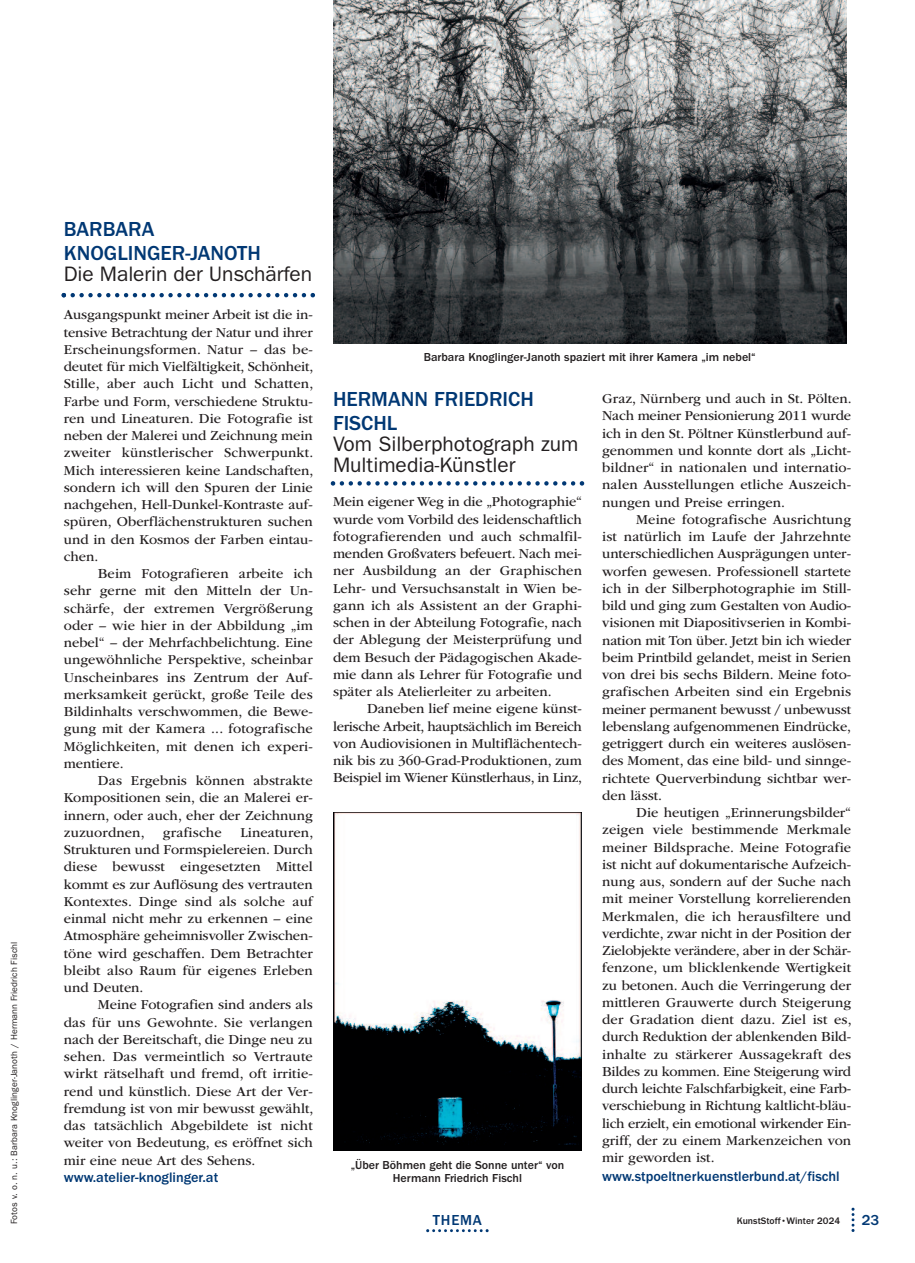
<style>
.page{position:relative;width:915px;height:1263px;background:#fff}
.page>*{position:absolute;margin:0;border:0;box-sizing:border-box;transform-origin:0 0}
.t1{font:21px/21px "ITC Franklin Gothic Std";color:#231f20}
.t2{font:500 21px/24px "ITC Franklin Gothic Std";color:#013874}
.t3{font:500 15px "ITC Franklin Gothic Std";letter-spacing:.05em;color:#013874}
.t4{font:14.25px/17.2px "ITC Garamond Std";color:#231f20;text-align:justify}
.t5{font:500 14.25px "ITC Franklin Gothic Std";color:#013874}
.t6{font:500 12px/13.5px "ITC Franklin Gothic Std";color:#231f20;text-align:center}
.t7{font:500 9.75px "ITC Franklin Gothic Std";color:#231f20}
.t8{font:9px "ITC Franklin Gothic Std";letter-spacing:.01em;color:#231f20}
</style>
<div class="page">
<svg style="left:851px;top:1208px;width:3px;height:24px"></svg>
<svg style="left:426px;top:1229px;width:62px;height:3px"></svg>
<img style="left:333px;top:813px;width:248px;height:337px">
<svg style="left:330px;top:481px;width:254px;height:5px"></svg>
<svg style="left:62px;top:293px;width:253px;height:4px"></svg>
<img style="left:333px;top:0;width:513px;height:343px">
<p class="t8" style="left:11px;top:1224px;width:284px;rotate:-90deg">Fotos v. o. n. u.: Barbara Knoglinger-Janoth / Hermann Friedrich Fischl</p>
<h1 class="t2" style="left:64px;top:219px;width:198px">BARBARA<br>KNOGLINGER-JANOTH</h1>
<h1 class="t1" style="left:64px;top:265px;width:250px">Die Malerin der Unschärfen</h1>
<p class="t4" style="left:64px;top:307px;width:251px">Ausgangspunkt meiner Arbeit ist die in&shy;tensive Betrachtung der Natur und ihrer Erscheinungsformen. Natur – das be&shy;deutet für mich Vielfältigkeit, Schönheit, Stille, aber auch Licht und Schatten, Farbe und Form, verschiedene Struktu&shy;ren und Lineaturen. Die Fotografie ist neben der Malerei und Zeichnung mein zweiter künstlerischer Schwerpunkt.<br>Mich interessieren keine Landschaften, sondern ich will den Spuren der Linie nachgehen, Hell-Dunkel-Kontraste auf&shy;spüren, Oberflächenstrukturen suchen und in den Kosmos der Farben eintau&shy;chen.</p>
<p class="t4" style="left:64px;top:566px;width:250px;text-indent:34px">Beim Fotografieren arbeite ich sehr gerne mit den Mitteln der Un&shy;schärfe, der extremen Vergrößerung oder – wie hier in der Abbildung „im nebel“ – der Mehrfachbelichtung. Eine ungewöhnliche Perspektive, scheinbar Unscheinbares ins Zentrum der Auf&shy;merksamkeit gerückt, große Teile des Bildinhalts verschwommen, die Bewe&shy;gung mit der Kamera ... fotografische Möglichkeiten, mit denen ich experi&shy;mentiere.</p>
<p class="t4" style="left:64px;top:773px;width:250px;text-indent:34px">Das Ergebnis können abstrakte Kompositionen sein, die an Malerei er&shy;innern, oder auch, eher der Zeichnung zuzuordnen,</p>
<p class="t4" style="left:163px;top:825px;width:60px">grafische</p>
<p class="t4" style="left:64px;top:825px;width:251px;text-indent:176px">Lineaturen, Strukturen und Formspielereien. Durch diese bewusst eingesetzten Mittel kommt es zur Auflösung des vertrauten Kontextes. Dinge sind als solche auf einmal nicht mehr zu erkennen – eine Atmosphäre geheimnisvoller Zwischen&shy;töne wird geschaffen. Dem Betrachter bleibt also Raum für eigenes Erleben und Deuten.</p>
<p class="t4" style="left:64px;top:997px;width:251px;text-indent:34px">Meine Fotografien sind anders als das für uns Gewohnte. Sie verlangen nach der Bereitschaft, die Dinge neu zu sehen. Das vermeintlich so Vertraute wirkt rätselhaft und fremd, oft irritie&shy;rend und künstlich. Diese Art der Ver&shy;fremdung ist von mir bewusst gewählt, das tatsächlich Abgebildete ist nicht weiter von Bedeutung, es eröffnet sich mir eine neue Art des Sehens.</p>
<p class="t5" style="left:64px;top:1172px;width:156px">www.atelier-knoglinger.at</p>
<p class="t6" style="left:423px;top:351px;width:333px">Barbara Knoglinger-Janoth spaziert mit ihrer Kamera „im nebel“</p>
<h1 class="t2" style="left:333px;top:389px;width:202px">HERMANN FRIEDRICH<br>FISCHL</h1>
<h1 class="t1" style="left:333px;top:435px;width:247px">Vom Silberphotograph zum<br>Multimedia-Künstler</h1>
<p class="t4" style="left:333px;top:494px;width:250px">Mein eigener Weg in die „Photographie“ wurde vom Vorbild des leidenschaftlich fotografierenden und auch schmalfil&shy;menden Großvaters befeuert. Nach mei&shy;ner Ausbildung an der Graphischen Lehr- und Versuchsanstalt in Wien be&shy;gann ich als Assistent an der Graphi&shy;schen in der Abteilung Fotografie, nach der Ablegung der Meisterprüfung und dem Besuch der Pädagogischen Akade&shy;mie dann als Lehrer für Fotografie und später als Atelierleiter zu arbeiten.</p>
<p class="t4" style="left:333px;top:701px;width:250px;text-indent:34px">Daneben lief meine eigene künst&shy;lerische Arbeit, hauptsächlich im Bereich von Audiovisionen in Multiflächentech&shy;nik bis zu 360-Grad-Produktionen, zum Beispiel im Wiener Künstlerhaus, in Linz,</p>
<p class="t6" style="left:350px;top:1159px;width:215px">„Über Böhmen geht die Sonne unter“ von<br>Hermann Friedrich Fischl</p>
<p class="t4" style="left:602px;top:391px;width:251px">Graz, Nürnberg und auch in St. Pölten.<br>Nach meiner Pensionierung 2011 wurde ich in den St. Pöltner Künstlerbund auf&shy;genommen und konnte dort als „Licht&shy;bildner“ in nationalen und internatio&shy;nalen Ausstellungen etliche Auszeich&shy;nungen und Preise erringen.</p>
<p class="t4" style="left:602px;top:512px;width:250px;text-indent:34px">Meine fotografische Ausrichtung ist natürlich im Laufe der Jahrzehnte unterschiedlichen Ausprägungen unter&shy;worfen gewesen. Professionell startete ich in der Silberphotographie im Still&shy;bild und ging zum Gestalten von Audio&shy;visionen mit Diapositivserien in Kombi&shy;nation mit Ton über. Jetzt bin ich wieder beim Printbild gelandet, meist in Serien von drei bis sechs Bildern. Meine foto&shy;grafischen Arbeiten sind ein Ergebnis meiner permanent bewusst / unbewusst lebenslang aufgenommenen Eindrücke, getriggert durch ein weiteres auslösen&shy;des Moment, das eine bild- und sinnge&shy;richtete Querverbindung sichtbar wer&shy;den lässt.</p>
<p class="t4" style="left:602px;top:805px;width:251px;text-indent:34px">Die heutigen „Erinnerungsbilder“ zeigen viele bestimmende Merkmale meiner Bildsprache. Meine Fotografie ist nicht auf dokumentarische Aufzeich&shy;nung aus, sondern auf der Suche nach mit meiner Vorstellung korrelierenden Merkmalen, die ich herausfiltere und verdichte, zwar nicht in der Position der Zielobjekte verändere, aber in der Schär&shy;fenzone, um blicklenkende Wertigkeit zu betonen. Auch die Verringerung der mittleren Grauwerte durch Steigerung der Gradation dient dazu. Ziel ist es, durch Reduktion der ablenkenden Bild&shy;inhalte zu stärkerer Aussagekraft des Bildes zu kommen. Eine Steigerung wird durch leichte Falschfarbigkeit, eine Farb&shy;verschiebung in Richtung kaltlicht-bläu&shy;lich erzielt, ein emotional wirkender Ein&shy;griff, der zu einem Markenzeichen von mir geworden ist.</p>
<p class="t5" style="left:602px;top:1171px;width:239px">www.stpoeltnerkuenstlerbund.at/fischl</p>
<p class="t3" style="left:433px;top:1215px;width:50px">THEMA</p>
<p class="t7" style="left:736px;top:1217px;width:105px">KunstStoff•Winter 2024</p>
<p class="t3" style="left:861px;top:1215px;width:19px">23</p>
</div>
